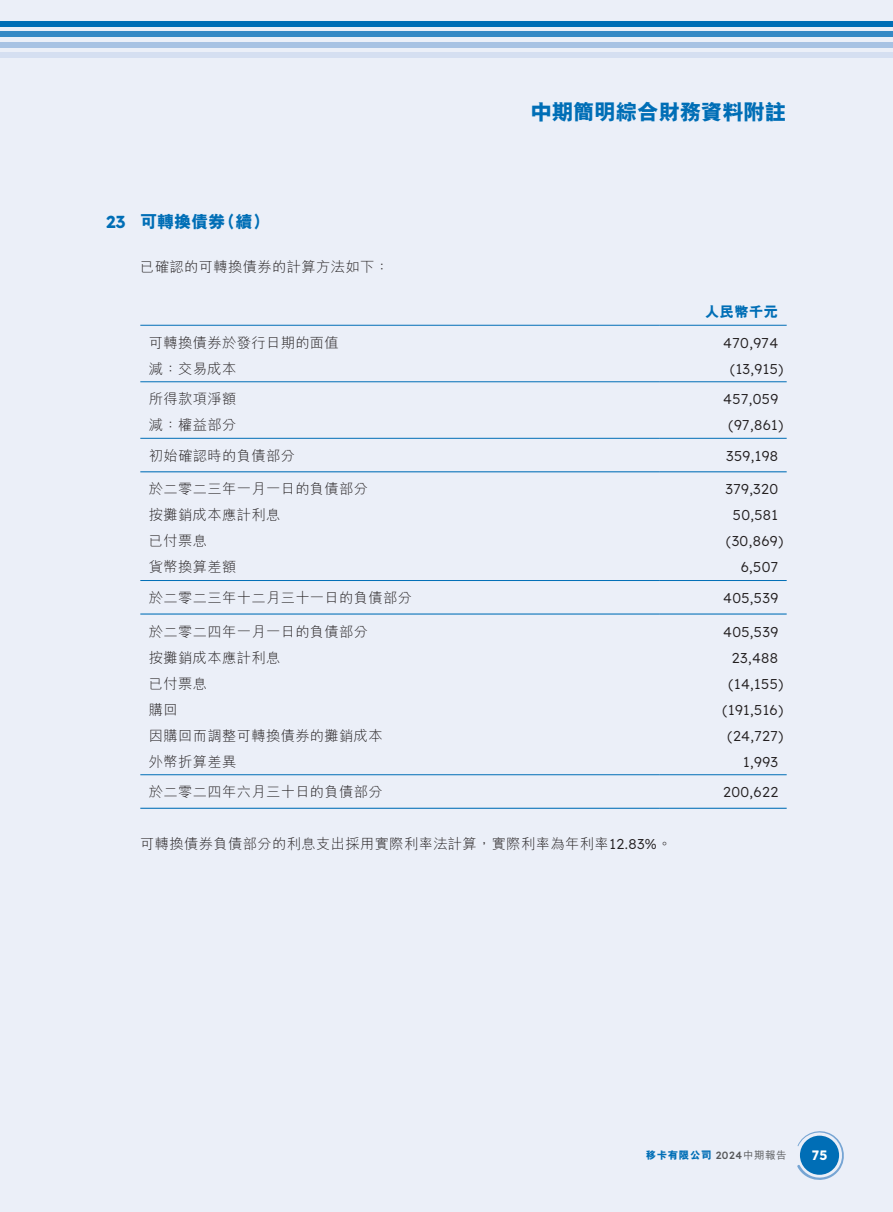
<style>
.page{position:relative;width:893px;height:1212px;background:#ebeff8}
.page>*{position:absolute;margin:0;border:0;box-sizing:border-box;transform-origin:0 0}
.t1{font:800 21.75px "M Hei HK";letter-spacing:-.02em;color:#006eb6}
.t2{font:800 17.25px "M Hei HK";letter-spacing:-.02em;color:#006eb6}
.t3{font:300 14.25px "M Hei HK";letter-spacing:.03em;color:#231f20}
.t4{font:300 14.25px "Lexend";letter-spacing:.03em;color:#231f20}
.t5{font:800 14.25px "M Hei HK";letter-spacing:.03em;color:#006eb6}
.t6{font:700 13.5px "Lexend";color:#fff}
.t7{font:800 10.5px "M Hei HK";letter-spacing:.05em;color:#006eb6}
.s1{font-family:"Lexend";font-weight:700}
.s2{font-family:"Lexend"}
.s3{font-family:"Lexend";font-weight:500;color:#57585a}
.s4{font-weight:500;color:#57585a}
</style>
<div class="page">
<div style="left:0;top:21px;width:893px;height:6px;background:#006eb6"></div>
<div style="left:0;top:31px;width:893px;height:6px;background:#3689c5"></div>
<div style="left:0;top:42px;width:893px;height:6px;background:#a7c2e3"></div>
<div style="left:0;top:52px;width:893px;height:6px;background:#d5dff1"></div>
<svg style="left:797px;top:1131px;width:47px;height:49px"></svg>
<hr style="left:140px;top:325px;width:519px;height:1px;background:#006eb6">
<hr style="left:659px;top:325px;width:128px;height:1px;background:#006eb6">
<hr style="left:140px;top:381px;width:519px;height:1px;background:#006eb6">
<hr style="left:659px;top:381px;width:128px;height:1px;background:#006eb6">
<hr style="left:140px;top:438px;width:519px;height:1px;background:#006eb6">
<hr style="left:659px;top:438px;width:128px;height:1px;background:#006eb6">
<hr style="left:140px;top:471px;width:519px;height:1px;background:#006eb6">
<hr style="left:659px;top:471px;width:128px;height:1px;background:#006eb6">
<hr style="left:140px;top:580px;width:519px;height:1px;background:#006eb6">
<hr style="left:659px;top:580px;width:128px;height:1px;background:#006eb6">
<hr style="left:140px;top:613px;width:519px;height:1px;background:#006eb6">
<hr style="left:659px;top:613px;width:128px;height:1px;background:#006eb6">
<hr style="left:140px;top:774px;width:519px;height:1px;background:#006eb6">
<hr style="left:659px;top:774px;width:128px;height:1px;background:#006eb6">
<hr style="left:140px;top:808px;width:519px;height:1px;background:#006eb6">
<hr style="left:659px;top:808px;width:128px;height:1px;background:#006eb6">
<p class="t2" style="left:106px;top:213px;width:165px"><span class="s1">23</span> 可轉換債券（續）</p>
<p class="t3" style="left:140px;top:259px;width:250px">已確認的可轉換債券的計算方法如下：</p>
<h1 class="t1" style="left:530px;top:101px;width:258px">中期簡明綜合財務資料附註</h1>
<p class="t5" style="left:705px;top:305px;width:75px">人民幣千元</p>
<p class="t3" style="left:149px;top:335px;width:192px">可轉換債券於發行日期的面值</p>
<p class="t4" style="left:723px;top:332px;width:56px">470,974</p>
<p class="t3" style="left:149px;top:361px;width:89px">減：交易成本</p>
<p class="t4" style="left:730px;top:358px;width:55px">(13,915)</p>
<p class="t3" style="left:149px;top:392px;width:89px">所得款項淨額</p>
<p class="t4" style="left:723px;top:389px;width:56px">457,059</p>
<p class="t3" style="left:149px;top:418px;width:89px">減：權益部分</p>
<p class="t4" style="left:729px;top:415px;width:56px">(97,861)</p>
<p class="t3" style="left:149px;top:448px;width:148px">初始確認時的負債部分</p>
<p class="t4" style="left:726px;top:445px;width:54px">359,198</p>
<p class="t3" style="left:149px;top:482px;width:221px">於二零二三年一月一日的負債部分</p>
<p class="t4" style="left:725px;top:479px;width:54px">379,320</p>
<p class="t3" style="left:149px;top:508px;width:133px">按攤銷成本應計利息</p>
<p class="t4" style="left:733px;top:505px;width:47px">50,581</p>
<p class="t3" style="left:149px;top:534px;width:60px">已付票息</p>
<p class="t4" style="left:726px;top:531px;width:59px">(30,869)</p>
<p class="t3" style="left:149px;top:560px;width:89px">貨幣換算差額</p>
<p class="t4" style="left:741px;top:557px;width:39px">6,507</p>
<p class="t3" style="left:149px;top:590px;width:265px">於二零二三年十二月三十一日的負債部分</p>
<p class="t4" style="left:723px;top:587px;width:57px">405,539</p>
<p class="t3" style="left:149px;top:624px;width:221px">於二零二四年一月一日的負債部分</p>
<p class="t4" style="left:723px;top:621px;width:57px">405,539</p>
<p class="t3" style="left:149px;top:650px;width:133px">按攤銷成本應計利息</p>
<p class="t4" style="left:732px;top:647px;width:48px">23,488</p>
<p class="t3" style="left:149px;top:676px;width:60px">已付票息</p>
<p class="t4" style="left:729px;top:673px;width:56px">(14,155)</p>
<p class="t3" style="left:149px;top:702px;width:30px">購回</p>
<p class="t4" style="left:723px;top:699px;width:62px">(191,516)</p>
<p class="t3" style="left:149px;top:728px;width:235px">因購回而調整可轉換債券的攤銷成本</p>
<p class="t4" style="left:728px;top:725px;width:57px">(24,727)</p>
<p class="t3" style="left:149px;top:754px;width:89px">外幣折算差異</p>
<p class="t4" style="left:743px;top:751px;width:36px">1,993</p>
<p class="t3" style="left:149px;top:785px;width:235px">於二零二四年六月三十日的負債部分</p>
<p class="t4" style="left:723px;top:782px;width:56px">200,622</p>
<p class="t3" style="left:140px;top:836px;width:533px">可轉換債券負債部分的利息支出採用實際利率法計算，實際利率為年利率<span class="s2">12.83%</span>。</p>
<p class="t7" style="left:646px;top:1150px;width:142px">移卡有限公司 <span class="s3">2024</span><span class="s4">中期報告</span></p>
<p class="t6" style="left:812px;top:1146px;width:17px">75</p>
</div>
